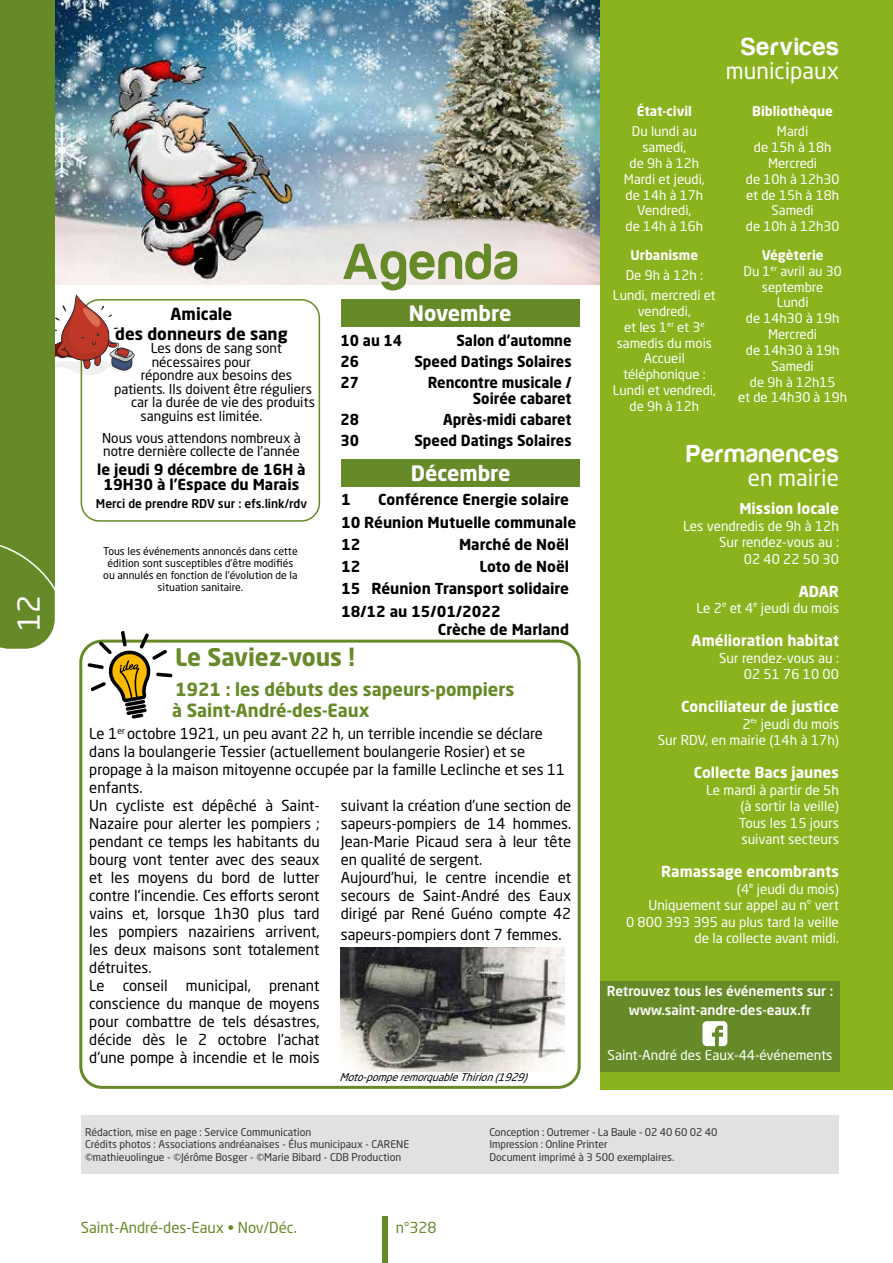
<style>
.page{position:relative;width:893px;height:1263px;background:#fff}
.page>*{position:absolute;margin:0;border:0;box-sizing:border-box;transform-origin:0 0}
.t1{font:52.5px "Harabara";letter-spacing:.05em;color:#668a28}
.t2{font:30px "Neo Sans Std";color:#fff}
.t3{font:25.5px "Harabara";letter-spacing:.05em;color:#fff}
.t4{font:700 24px "Neo Sans Std";color:#668a28}
.t5{font:22.5px "Neo Sans Std";color:#fff}
.t6{font:700 21px "Neo Sans Std";color:#fff}
.t7{font:700 18px/21px "Neo Sans Std";color:#668a28}
.t8{font:700 16.5px/19.8px "Neo Sans Std";color:#000;text-align:center}
.t9{font:15px/18px "Neo Sans Std";color:#000}
.t10{font:700 15px/22.2px "Neo Sans Std";color:#000}
.t11{font:700 15px/16.5px "Neo Sans Std";color:#000;text-align:right;scale:.96 1}
.t12{font:700 15px "Neo Sans Std";color:#fff}
.t13{font:15px "Neo Sans Std";color:#668a28}
.t14{font:13.5px/16.5px "Neo Sans Std";color:#fff;text-align:right}
.t15{font:13.5px/13.5px "Neo Sans Std";color:#000}
.t16{font:500 13.5px/19.2px "Neo Sans Std";color:#fff;text-align:center}
.t17{font:13.2px/15.9px "Neo Sans Std";color:#fff;text-align:center}
.t18{font:700 13.2px "Neo Sans Std";color:#fff}
.t19{font:500 12px "Neo Sans Std";color:#000}
.t20{font:10.5px/12.6px "Neo Sans Std";color:#000}
.t21{font:italic 10.5px "Neo Sans Std";color:#000}
.s1{font-weight:700}
</style>
<div class="page">
<img style="left:54px;top:0;width:547px;height:284px">
<div style="left:342px;top:459px;width:238px;height:27px;background:#668a28"></div>
<div style="left:341px;top:299px;width:238px;height:27px;background:#668a28"></div>
<div style="left:81px;top:299px;width:239px;height:223px;border:2px solid #668a28;border-radius:18px"></div>
<svg style="left:54px;top:294px;width:81px;height:81px"></svg>
<div style="left:382px;top:1216px;width:5px;height:47px;background:#668a28"></div>
<div style="left:0;top:0;width:54px;height:585px;background:#668a28"></div>
<svg style="left:0;top:533px;width:55px;height:116px"></svg>
<div style="left:601px;top:0;width:292px;height:1090px;background:#8ab31d"></div>
<div style="left:81px;top:1115px;width:758px;height:58px;background:#e1e1e1"></div>
<div style="left:600px;top:981px;width:240px;height:91px;background:#668a28"></div>
<svg style="left:702px;top:1021px;width:25px;height:25px"></svg>
<div style="left:79px;top:640px;width:502px;height:449px;border:3px solid #668a28;border-radius:21px"></div>
<svg style="left:88px;top:631px;width:84px;height:88px"></svg>
<img style="left:341px;top:947px;width:224px;height:124px">
<h2 class="t2" style="left:10px;top:631px;width:38px;rotate:-90deg">12</h2>
<p class="t8" style="left:115px;top:303px;width:174px">Amicale<br>des donneurs de sang</p>
<p class="t15" style="left:151px;top:341px;width:133px">Les dons de sang sont</p>
<p class="t15" style="left:152px;top:355px;width:101px">nécessaires pour</p>
<p class="t15" style="left:141px;top:368px;width:153px">répondre aux besoins des</p>
<p class="t15" style="left:114px;top:382px;width:200px">patients. Ils doivent être réguliers</p>
<p class="t15" style="left:131px;top:395px;width:185px">car la durée de vie des produits</p>
<p class="t15" style="left:141px;top:409px;width:123px">sanguins est limitée.</p>
<p class="t15" style="left:102px;top:431px;width:200px">Nous vous attendons nombreux à notre dernière collecte de l'année</p>
<p class="t10" style="left:97px;top:462px;width:210px;line-height:15px;text-align:center">le jeudi 9 décembre de 16H à<br>19H30 à l'Espace du Marais</p>
<p class="t19" style="left:96px;top:496px;width:213px">Merci de prendre RDV sur : efs.link/rdv</p>
<p class="t20" style="left:103px;top:545px;width:196px;line-height:12px;text-align:center">Tous les événements annoncés dans cette édition sont susceptibles d'être modifiés ou annulés en fonction de l'évolution de la situation sanitaire.</p>
<h1 class="t1" style="left:343px;top:234px;width:177px">Agenda</h1>
<h3 class="t6" style="left:409px;top:300px;width:104px">Novembre</h3>
<p class="t11" style="left:341px;top:332px;width:66px">10 au 14</p>
<p class="t11" style="left:456px;top:332px;width:121px">Salon d’automne</p>
<p class="t11" style="left:341px;top:353px;width:21px">26</p>
<p class="t11" style="left:414px;top:353px;width:165px">Speed Datings Solaires</p>
<p class="t11" style="left:341px;top:374px;width:21px">27</p>
<p class="t11" style="left:428px;top:374px;width:151px">Rencontre musicale /<br>Soirée cabaret</p>
<p class="t11" style="left:341px;top:411px;width:21px">28</p>
<p class="t11" style="left:443px;top:411px;width:135px">Après-midi cabaret</p>
<p class="t11" style="left:341px;top:432px;width:21px">30</p>
<p class="t11" style="left:414px;top:432px;width:165px">Speed Datings Solaires</p>
<h3 class="t6" style="left:411px;top:459px;width:101px">Décembre</h3>
<p class="t10" style="left:341px;top:488px;width:237px;text-indent:37px">Conférence Energie solaire<br>10 Réunion Mutuelle communale<br>12</p>
<p class="t10" style="left:341px;top:488px;width:11px">1</p>
<p class="t10" style="left:459px;top:533px;width:111px">Marché de Noël</p>
<p class="t10" style="left:341px;top:555px;width:229px;text-align:justify;text-indent:138px">Loto de Noël 15 Réunion Transport solidaire 18/12 au 15/01/2022</p>
<p class="t10" style="left:438px;top:618px;width:133px">Crèche de Marland</p>
<p class="t10" style="left:341px;top:555px;width:21px">12</p>
<h3 class="t4" style="left:175px;top:642px;width:181px">Le Saviez-vous !</h3>
<p class="t7" style="left:172px;top:678px;width:344px">1921 : les débuts des sapeurs-pompiers à Saint-André-des-Eaux</p>
<p class="t9" style="left:89px;top:724px;width:477px">Le 1<sup>er</sup> octobre 1921, un peu avant 22 h, un terrible incendie se déclare dans la boulangerie Tessier (actuellement boulangerie Rosier) et se propage à la maison mitoyenne occupée par la famille Leclinche et ses 11 enfants.<br>Un cycliste est dépêché à Saint-<br>Nazaire pour alerter les pompiers ;<br>pendant ce temps les habitants du<br>bourg vont tenter avec des seaux<br>et les moyens du bord de lutter<br>contre l'incendie. Ces efforts seront<br>vains et, lorsque 1h30 plus tard<br>les pompiers nazairiens arrivent,<br>les deux maisons sont totalement<br>détruites.<br>Le conseil municipal, prenant<br>conscience du manque de moyens<br>pour combattre de tels désastres,<br>décide dès le 2 octobre l'achat<br>d'une pompe à incendie et le mois</p>
<p class="t9" style="left:341px;top:796px;width:232px">suivant la création d'une section de sapeurs-pompiers de 14 hommes.<br>Jean-Marie Picaud sera à leur tête en qualité de sergent.<br>Aujourd'hui, le centre incendie et secours de Saint-André des Eaux dirigé par René Guéno compte 42</p>
<p class="t9" style="left:341px;top:925px;width:222px">sapeurs-pompiers dont 7 femmes.</p>
<p class="t21" style="left:340px;top:1071px;width:193px">Moto-pomperemorquableThirion(1929)</p>
<p class="t18" style="left:637px;top:103px;width:57px">État-civil</p>
<p class="t17" style="left:624px;top:123px;width:82px">Du lundi au samedi,<br>de 9h à 12h<br>Mardi et jeudi, de 14h à 17h<br>Vendredi,<br>de 14h à 16h</p>
<p class="t18" style="left:630px;top:247px;width:69px">Urbanisme</p>
<p class="t17" style="left:613px;top:265px;width:104px;line-height:20.1px">De 9h à 12h :<br>Lundi, mercredi et</p>
<p class="t17" style="left:613px;top:303px;width:105px">vendredi,<br>et les 1<sup>er</sup> et 3<sup>e </sup>samedis du mois<br>Accueil téléphonique :<br>Lundi et vendredi, de 9h à 12h</p>
<h3 class="t3" style="left:741px;top:34px;width:99px">Services</h3>
<h3 class="t5" style="left:726px;top:57px;width:114px">municipaux</h3>
<p class="t18" style="left:752px;top:103px;width:82px">Bibliothèque</p>
<p class="t17" style="left:746px;top:123px;width:95px">Mardi<br>de 15h à 18h<br>Mercredi<br>de 10h à 12h30 et de 15h à 18h<br>Samedi<br>de 10h à 12h30</p>
<p class="t17" style="left:738px;top:247px;width:110px"><span class="s1">Végèterie<br></span>Du 1<sup>er</sup> avril au 30 septembre<br>Lundi<br>de 14h30 à 19h<br>Mercredi<br>de 14h30 à 19h<br>Samedi<br>de 9h à 12h15<br>et de 14h30 à 19h</p>
<h3 class="t3" style="left:687px;top:440px;width:154px">Permanences</h3>
<h3 class="t5" style="left:748px;top:464px;width:93px">en mairie</h3>
<p class="t12" style="left:739px;top:499px;width:101px">Mission locale</p>
<p class="t14" style="left:683px;top:517px;width:157px">Les vendredis de 9h à 12h<br>Sur rendez-vous au :<br>02 40 22 50 30</p>
<p class="t12" style="left:799px;top:582px;width:42px">ADAR</p>
<p class="t14" style="left:697px;top:600px;width:144px">Le 2<sup>e</sup> et 4<sup>e</sup> jeudi du mois</p>
<p class="t12" style="left:692px;top:631px;width:149px">Amélioration habitat</p>
<p class="t14" style="left:719px;top:649px;width:121px">Sur rendez-vous au :<br>02 51 76 10 00</p>
<p class="t12" style="left:681px;top:697px;width:159px">Conciliateur de justice</p>
<p class="t14" style="left:658px;top:715px;width:183px">2<sup>er</sup> jeudi du mois<br>Sur RDV, en mairie (14h à 17h)</p>
<p class="t12" style="left:694px;top:763px;width:147px">Collecte Bacs jaunes</p>
<p class="t14" style="left:739px;top:781px;width:102px;text-align:justify;text-indent:-32px">Le mardi à partir de 5h (à sortir la veille)<br>Tous les 15 jours suivant secteurs</p>
<p class="t12" style="left:661px;top:862px;width:179px">Ramassage encombrants</p>
<p class="t14" style="left:626px;top:880px;width:214px">(4<sup>e</sup> jeudi du mois)<br>Uniquement sur appel au n° vert<br>0 800 393 395 au plus tard la veille de la collecte avant midi.</p>
<p class="t16" style="left:607px;top:981px;width:228px">Retrouvez tous les événements sur : www.saint-andre-des-eaux.fr</p>
<p class="t14" style="left:608px;top:1046px;width:227px">Saint-André des Eaux-44-événements</p>
<p class="t20" style="left:85px;top:1125px;width:326px">Rédaction, mise en page : Service Communication<br>Crédits photos : Associations andréanaises - Élus municipaux - CARENE ©mathieuolingue - ©Jérôme Bosger - ©Marie Bibard - CDB Production</p>
<p class="t20" style="left:489px;top:1125px;width:229px">Conception : Outremer - La Baule - 02 40 60 02 40<br>Impression : Online Printer<br>Document imprimé à 3 500 exemplaires.</p>
<p class="t13" style="left:81px;top:1218px;width:218px">Saint-André-des-Eaux • Nov/Déc.</p>
<p class="t13" style="left:396px;top:1218px;width:42px">n°328</p>
</div>
